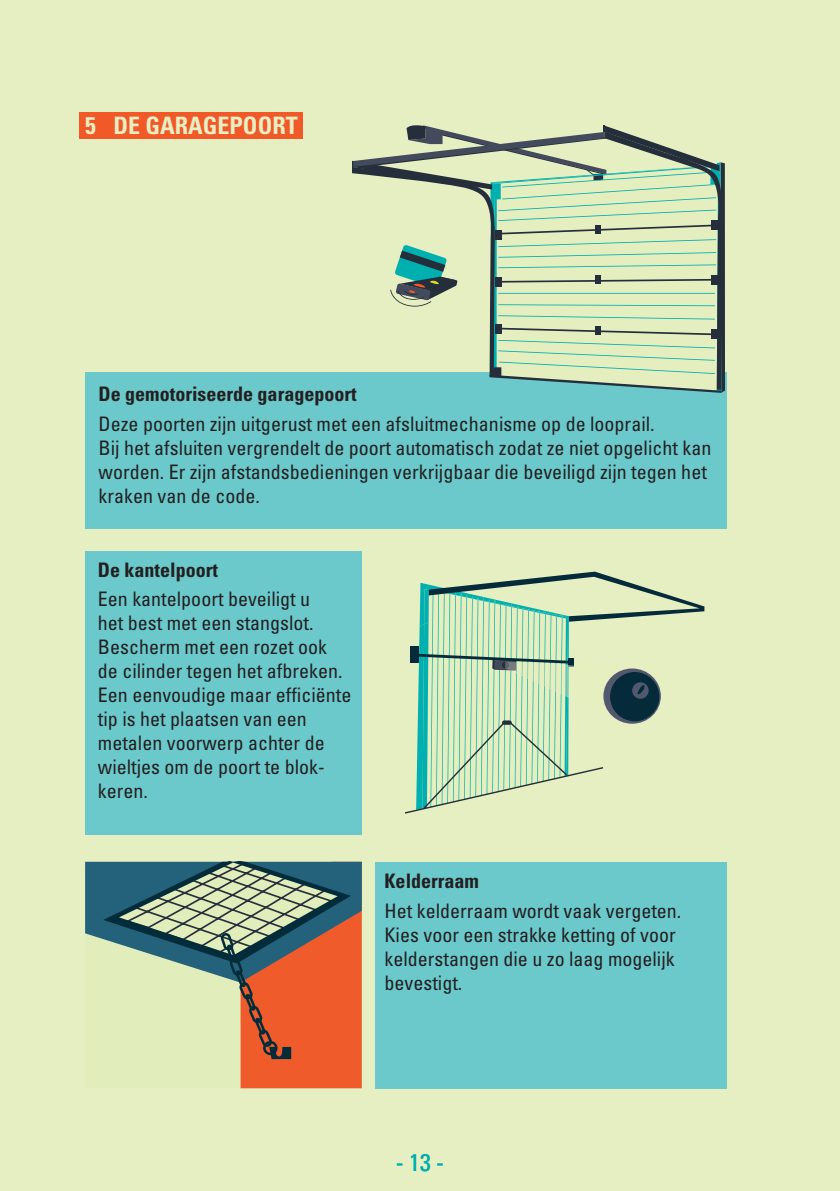
<style>
.page{position:relative;width:840px;height:1191px;background:#fff}
.page>*{position:absolute;margin:0;border:0;box-sizing:border-box;transform-origin:0 0}
.t1{font:700 condensed 24px "Univers";color:#e6efc1}
.t2{font:condensed 24px "Univers";color:#00afb0}
.t3{font:condensed 20px/24px "Univers";color:#231f20}
.t4{font:700 condensed 20px "Univers";color:#231f20}
</style>
<div class="page">
<div style="left:0;top:0;width:839px;height:1191px;background:#e6efc1"></div>
<div style="left:79px;top:113px;width:224px;height:26px;background:#f15929"></div>
<div style="left:85px;top:551px;width:276px;height:283px;background:#6bc9cb"></div>
<div style="left:85px;top:372px;width:641px;height:156px;background:#6bc9cb"></div>
<svg style="left:405px;top:571px;width:299px;height:243px"></svg>
<svg style="left:352px;top:125px;width:372px;height:268px"></svg>
<svg style="left:85px;top:861px;width:276px;height:227px"></svg>
<div style="left:374px;top:861px;width:352px;height:227px;background:#6bc9cb"></div>
<p class="t1" style="left:85px;top:111px;width:214px">5 DE GARAGEPOORT</p>
<p class="t4" style="left:99px;top:382px;width:259px">De gemotoriseerde garagepoort</p>
<p class="t3" style="left:99px;top:411px;width:614px">Deze poorten zijn uitgerust met een afsluitmechanisme op de looprail.<br>Bij het afsluiten vergrendelt de poort automatisch zodat ze niet opgelicht kan worden. Er zijn afstandsbedieningen verkrijgbaar die beveiligd zijn tegen het kraken van de code.</p>
<p class="t4" style="left:98px;top:557px;width:121px">De kantelpoort</p>
<p class="t3" style="left:98px;top:586px;width:255px">Een kantelpoort beveiligt u<br>het best met een stangslot.<br>Bescherm met een rozet ook de cilinder tegen het afbreken.<br>Een eenvoudige maar efficiënte tip is het plaatsen van een metalen voorwerp achter de wieltjes om de poort te blok&shy;keren.</p>
<p class="t4" style="left:384px;top:868px;width:96px">Kelderraam</p>
<p class="t3" style="left:384px;top:898px;width:298px">Het kelderraam wordt vaak vergeten.<br>Kies voor een strakke ketting of voor kelderstangen die u zo laag mogelijk bevestigt.</p>
<p class="t2" style="left:396px;top:1147px;width:49px">- 13 -</p>
</div>
